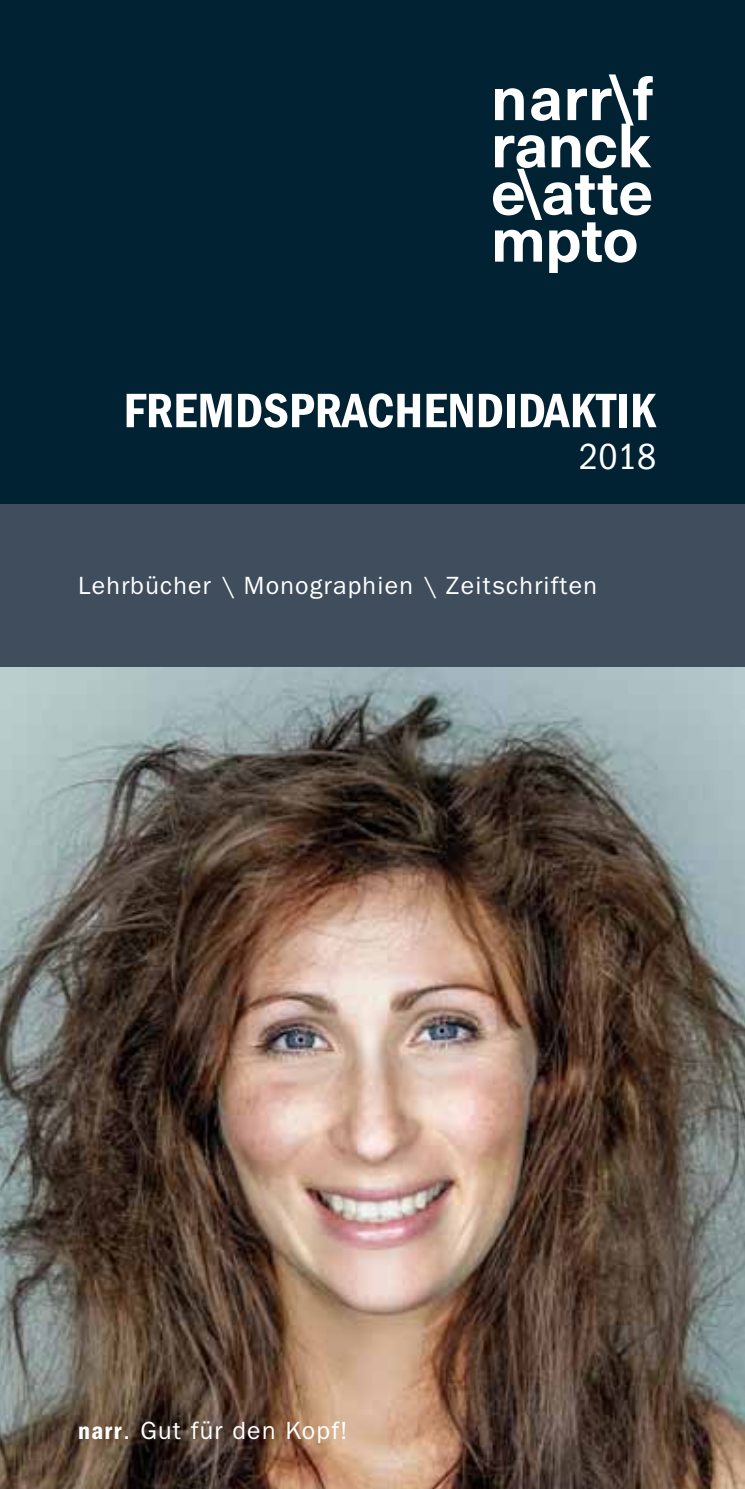
<style>
.page{position:relative;width:745px;height:1489px;background:#fff}
.page>*{position:absolute;margin:0;border:0;box-sizing:border-box;transform-origin:0 0}
.t1{font:50px "ITC Franklin Gothic Std Dm Cd";letter-spacing:.005em;color:#fff}
.t2{font:condensed 37.5px "ITC Franklin Gothic Std";color:#fff}
.t3{font:25px "ITC Franklin Gothic Std";letter-spacing:.05em;color:#fff}
.s1{font-family:"ITC Franklin Gothic Std Dm Cd"}
</style>
<div class="page">
<img style="left:0;top:666px;width:744px;height:822px">
<div style="left:0;top:503px;width:744px;height:163px;background:#3f4d5c"></div>
<div style="left:0;top:0;width:744px;height:503px;background:#002232"></div>
<svg style="left:493px;top:74px;width:159px;height:199px"></svg>
<h1 class="t1" style="left:123px;top:382px;width:534px">FREMDSPRACHENDIDAKTIK</h1>
<h2 class="t2" style="left:579px;top:435px;width:78px">2018</h2>
<p class="t3" style="left:78px;top:570px;width:520px">Lehrbücher \ Monographien \ Zeitschriften</p>
<p class="t3" style="left:78px;top:1416px;width:271px"><span class="s1">narr</span>. Gut für den Kopf!</p>
</div>
